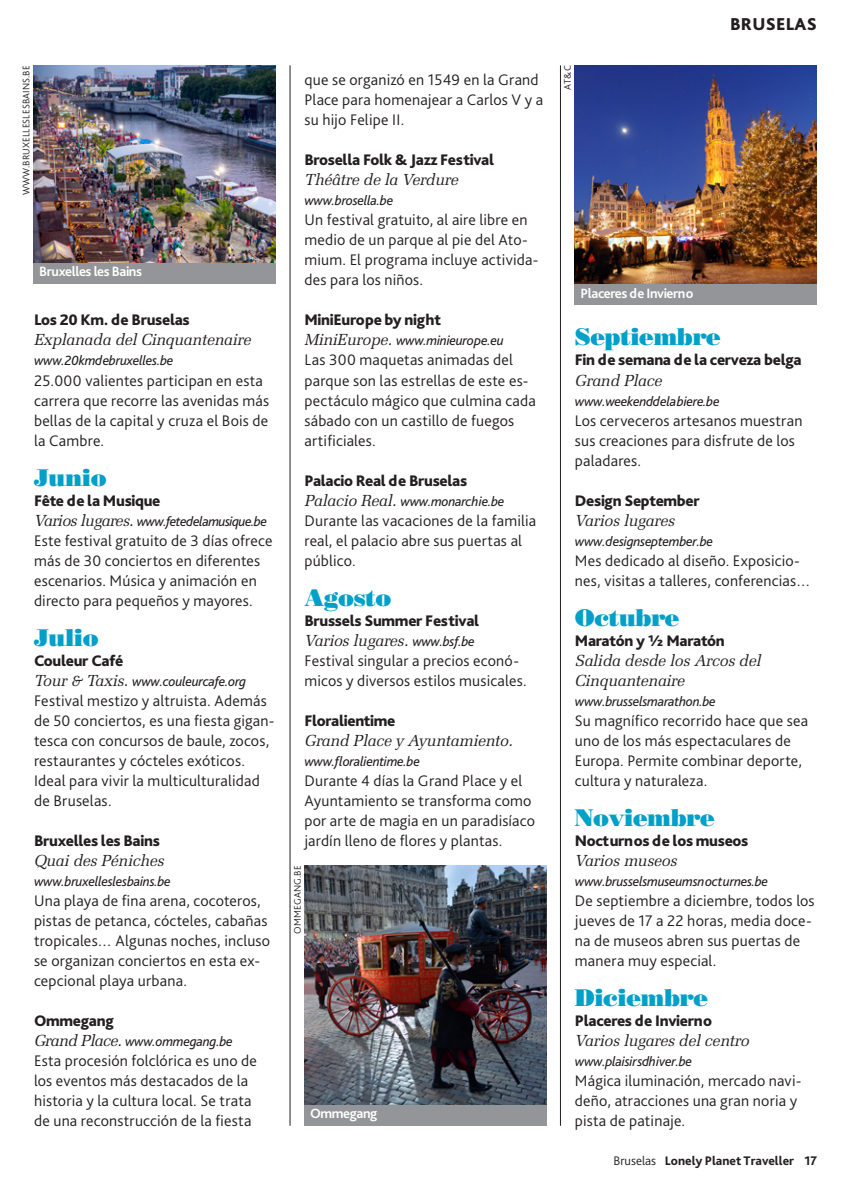
<style>
.page{position:relative;width:851px;height:1191px;background:#fff}
.page>*{position:absolute;margin:0;border:0;box-sizing:border-box;transform-origin:0 0}
.Body_Vectora{font:24px "Bodoni Std Poster";letter-spacing:-.02em;color:#00a0c9}
.t1{font:800 18px "Bliss Pro";letter-spacing:.015em;color:#231f20}
.Per_defecte{font:300 16px/20px "Bliss Pro";letter-spacing:.015em;color:#231f20}
.Body_Vectora-2{font:800 16px "Bliss Pro";letter-spacing:-.02em;color:#231f20}
.t2{font:italic 16px/20px "Melior LT Std";letter-spacing:-.02em;color:#231f20}
.Body_Vectora-3{font:300 16px/20px "Bliss Pro";letter-spacing:.01em;color:#231f20}
.t3{font:700 14.2px "Bliss Pro";letter-spacing:-.03em;color:#fff}
.t4{font:italic 14px "Bliss Pro";letter-spacing:-.02em;color:#231f20}
.t5{font:italic 14px "Bliss Pro";letter-spacing:-.04em;color:#231f20}
.folio{font:800 13px "Bliss Pro";color:#231f20}
.Credit{font:300 10px "Bliss Pro";letter-spacing:.015em;color:#231f20}
.s1{font-family:"Melior LT Std";font-size:16px}
.s2{font-family:"Bliss Pro";font-size:14px}
.s3{font-weight:300}
</style>
<div class="page">
<hr style="left:560px;top:65px;width:1px;height:1060px;background:#231f20">
<hr style="left:289px;top:65px;width:1px;height:1060px;background:#231f20">
<img style="left:34px;top:65px;width:241px;height:198px">
<img style="left:304px;top:865px;width:242px;height:240px">
<div style="left:34px;top:263px;width:241px;height:20px;background:#939598"></div>
<div style="left:304px;top:1105px;width:242px;height:20px;background:#939598"></div>
<img style="left:574px;top:65px;width:242px;height:219px">
<div style="left:574px;top:284px;width:242px;height:21px;background:#939598"></div>
<p class="Credit" style="left:20px;top:195px;width:131px;rotate:-90deg">WWW.BRUXELLESLESBAINS.BE</p>
<p class="t3" style="left:39px;top:262px;width:104px">Bruxelles les Bains</p>
<p class="Body_Vectora-2" style="left:34px;top:310px;width:157px">Los 20 Km. de Bruselas</p>
<p class="t2" style="left:34px;top:330px;width:218px">Explanada del Cinquantenaire</p>
<p class="t4" style="left:34px;top:352px;width:141px">www.20kmdebruxelles.be</p>
<p class="Per_defecte" style="left:34px;top:370px;width:236px">25.000 valientes participan en esta carrera que recorre las avenidas más bellas de la capital y cruza el Bois de la Cambre.</p>
<p class="Body_Vectora" style="left:34px;top:462px;width:74px">Junio</p>
<p class="Body_Vectora-2" style="left:34px;top:490px;width:128px">Fête de la Musique</p>
<p class="t5" style="left:34px;top:512px;width:234px"><span class="s1">Varios lugares.</span> www.fetedelamusique.be</p>
<p class="Per_defecte" style="left:34px;top:530px;width:240px">Este festival gratuito de 3 días ofrece más de 30 conciertos en diferentes escenarios. Música y animación en directo para pequeños y mayores.</p>
<p class="Body_Vectora" style="left:34px;top:622px;width:66px">Julio</p>
<p class="Body_Vectora-2" style="left:34px;top:650px;width:91px">Couleur Café</p>
<p class="t4" style="left:34px;top:672px;width:213px"><span class="s1">Tour &amp; Taxis.</span> www.couleurcafe.org</p>
<p class="Body_Vectora-3" style="left:34px;top:690px;width:242px">Festival mestizo y altruista. Además de 50 conciertos, es una fiesta gigan&shy;tesca con concursos de baule, zocos, restaurantes y cócteles exóticos.<br>Ideal para vivir la multiculturalidad de Bruselas.</p>
<p class="Body_Vectora-2" style="left:34px;top:830px;width:127px">Bruxelles les Bains</p>
<p class="t2" style="left:34px;top:850px;width:132px">Quai des Péniches</p>
<p class="t4" style="left:34px;top:872px;width:138px">www.bruxelleslesbains.be</p>
<p class="Per_defecte" style="left:34px;top:890px;width:237px">Una playa de fina arena, cocoteros, pistas de petanca, cócteles, cabañas tropicales… Algunas noches, incluso se organizan conciertos en esta ex&shy;cepcional playa urbana.</p>
<p class="Body_Vectora-2" style="left:34px;top:1010px;width:81px">Ommegang</p>
<p class="t4" style="left:34px;top:1032px;width:200px"><span class="s1">Grand Place.</span> www.ommegang.be</p>
<p class="Per_defecte" style="left:34px;top:1050px;width:224px">Esta procesión folclórica es uno de los eventos más destacados de la historia y la cultura local. Se trata de una reconstrucción de la fiesta</p>
<p class="Per_defecte" style="left:304px;top:70px;width:240px">que se organizó en 1549 en la Grand<br>Place para homenajear a Carlos V y a su hijo Felipe II.</p>
<p class="Body_Vectora-2" style="left:304px;top:150px;width:191px">Brosella Folk &amp; Jazz Festival</p>
<p class="t2" style="left:304px;top:170px;width:155px">Théâtre de la Verdure</p>
<p class="t4" style="left:304px;top:192px;width:90px">www.brosella.be</p>
<p class="Per_defecte" style="left:304px;top:210px;width:235px">Un festival gratuito, al aire libre en medio de un parque al pie del Ato&shy;mium. El programa incluye activida&shy;des para los niños.</p>
<p class="Body_Vectora-2" style="left:304px;top:310px;width:138px">MiniEurope by night</p>
<p class="t4" style="left:304px;top:332px;width:201px"><span class="s1">MiniEurope.</span> www.minieurope.eu</p>
<p class="Per_defecte" style="left:304px;top:350px;width:233px">Las 300 maquetas animadas del parque son las estrellas de este es&shy;pectáculo mágico que culmina cada sábado con un castillo de fuegos artificiales.</p>
<p class="Body_Vectora-2" style="left:304px;top:470px;width:164px">Palacio Real de Bruselas</p>
<p class="t4" style="left:304px;top:492px;width:201px"><span class="s1">Palacio Real.</span> www.monarchie.be</p>
<p class="Per_defecte" style="left:304px;top:510px;width:233px">Durante las vacaciones de la familia real, el palacio abre sus puertas al público.</p>
<p class="Body_Vectora" style="left:304px;top:582px;width:88px">Agosto</p>
<p class="Body_Vectora-2" style="left:304px;top:610px;width:176px">Brussels Summer Festival</p>
<p class="t2" style="left:304px;top:630px;width:172px">Varios lugares. <span class="s2">www.bsf.be</span></p>
<p class="Per_defecte" style="left:304px;top:650px;width:224px">Festival singular a precios econó&shy;micos y diversos estilos musicales.</p>
<p class="Body_Vectora-2" style="left:304px;top:710px;width:92px">Floralientime</p>
<p class="t2" style="left:304px;top:730px;width:210px">Grand Place y Ayuntamiento.</p>
<p class="t4" style="left:304px;top:752px;width:117px">www.floralientime.be</p>
<p class="Per_defecte" style="left:304px;top:770px;width:232px">Durante 4 días la Grand Place y el Ayuntamiento se transforma como por arte de magia en un paradisíaco jardín lleno de flores y plantas.</p>
<p class="Credit" style="left:291px;top:933px;width:70px;rotate:-90deg">OMMEGANG.BE</p>
<p class="t3" style="left:310px;top:1104px;width:69px">Ommegang</p>
<p class="Credit" style="left:561px;top:90px;width:26px;rotate:-90deg">AT&amp;C</p>
<p class="t1" style="left:730px;top:13px;width:88px">BRUSELAS</p>
<p class="t3" style="left:580px;top:284px;width:114px">Placeres de Invierno</p>
<p class="Body_Vectora" style="left:574px;top:322px;width:147px">Septiembre</p>
<p class="Body_Vectora-2" style="left:574px;top:350px;width:228px">Fin de semana de la cerveza belga</p>
<p class="t2" style="left:574px;top:370px;width:89px">Grand Place</p>
<p class="t4" style="left:574px;top:392px;width:146px">www.weekenddelabiere.be</p>
<p class="Per_defecte" style="left:574px;top:410px;width:229px">Los cerveceros artesanos muestran sus creaciones para disfrute de los paladares.</p>
<p class="Body_Vectora-2" style="left:574px;top:490px;width:126px">Design September</p>
<p class="t2" style="left:574px;top:510px;width:101px">Varios lugares</p>
<p class="t4" style="left:574px;top:532px;width:140px">www.designseptember.be</p>
<p class="Per_defecte" style="left:574px;top:550px;width:237px">Mes dedicado al diseño. Exposicio&shy;nes, visitas a talleres, conferencias…</p>
<p class="Body_Vectora" style="left:574px;top:602px;width:106px">Octubre</p>
<p class="Body_Vectora-2" style="left:574px;top:630px;width:151px">Maratón y ½ Maratón</p>
<p class="t2" style="left:574px;top:650px;width:188px">Salida desde los Arcos del<br>Cinquantenaire</p>
<p class="t4" style="left:574px;top:692px;width:142px">www.brusselsmarathon.be</p>
<p class="Per_defecte" style="left:574px;top:710px;width:235px">Su magnífico recorrido hace que sea uno de los más espectaculares de<br>Europa. Permite combinar deporte, cultura y naturaleza.</p>
<p class="Body_Vectora" style="left:574px;top:802px;width:141px">Noviembre</p>
<p class="Body_Vectora-2" style="left:574px;top:830px;width:175px">Nocturnos de los museos</p>
<p class="t2" style="left:574px;top:850px;width:104px">Varios museos</p>
<p class="t4" style="left:574px;top:872px;width:195px">www.brusselsmuseumsnocturnes.be</p>
<p class="Per_defecte" style="left:574px;top:890px;width:241px">De septiembre a diciembre, todos los jueves de 17 a 22 horas, media doce&shy;na de museos abren sus puertas de manera muy especial.</p>
<p class="Body_Vectora" style="left:574px;top:982px;width:135px">Diciembre</p>
<p class="Body_Vectora-2" style="left:574px;top:1010px;width:139px">Placeres de Invierno</p>
<p class="t2" style="left:574px;top:1030px;width:176px">Varios lugares del centro</p>
<p class="t4" style="left:574px;top:1052px;width:119px">www.plaisirsdhiver.be</p>
<p class="Per_defecte" style="left:574px;top:1070px;width:228px">Mágica iluminación, mercado navi&shy;deño, atracciones una gran noria y pista de patinaje.</p>
<p class="folio" style="left:613px;top:1152px;width:205px"><span class="s3">Bruselas</span> Lonely Planet Traveller 17</p>
</div>
